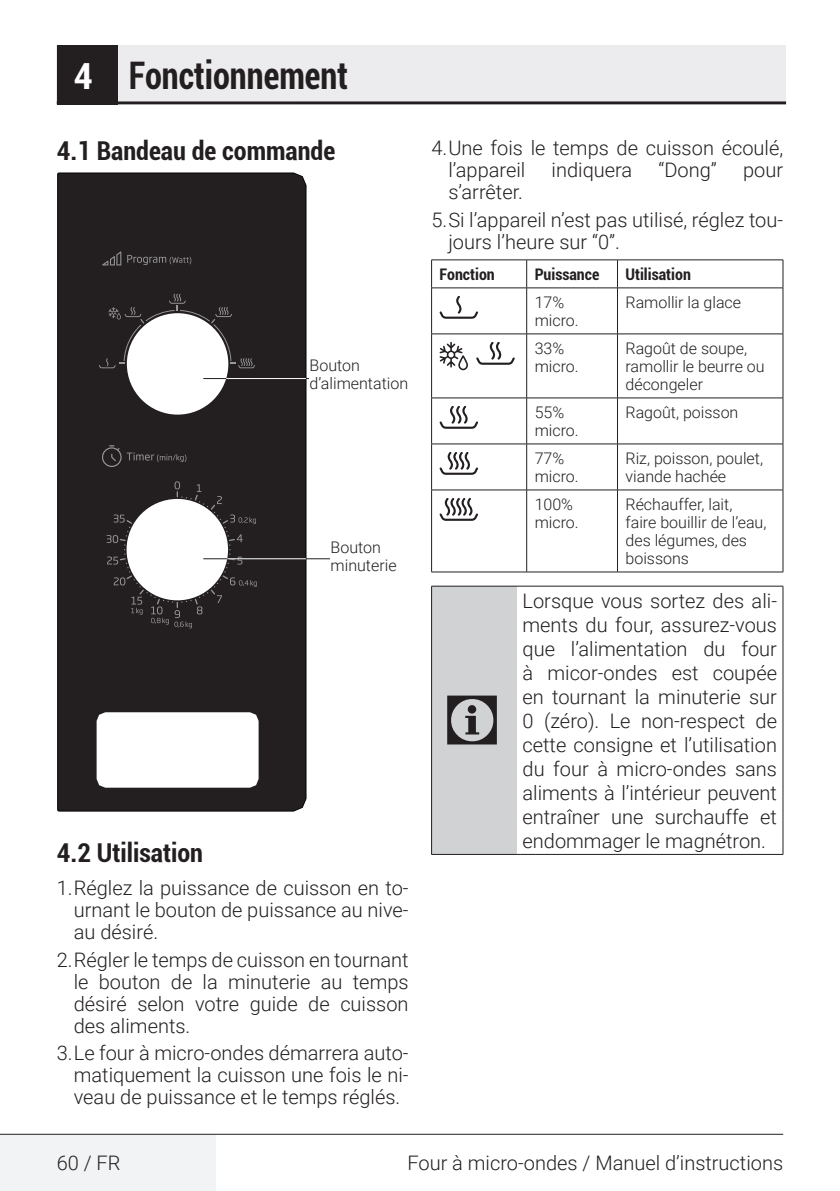
<style>
.page{position:relative;width:840px;height:1191px;background:#fff}
.page>*{position:absolute;margin:0;border:0;box-sizing:border-box;transform-origin:0 0}
.t1{font:72px "ZIWARNUN";color:#231f20}
.Unite_Baslik_Guvenli{font:700 condensed 38px "Roboto";color:#231f20;scale:.9 1}
.Alt_Baslik_Icerik{font:700 condensed 26px "Roboto";color:#231f20}
.Duz_Metin{font:300 20px/24px "Roboto";color:#231f20;text-align:justify}
.t2{font:condensed 16.6px/19.8px "Roboto";color:#231f20}
.Tablo_yazı{font:300 16px/18px "Roboto";color:#231f20}
.Tablo_yazi_baslik{font:700 condensed 16px "Roboto";color:#231f20}
.s1{font-size:36px;color:#fff}
</style>
<div class="page">
<div style="left:0;top:1134px;width:215px;height:57px;background:#f2f3f4"></div>
<hr style="left:0;top:1134px;width:782px;height:1px;background:#231f20">
<div style="left:57px;top:45px;width:728px;height:58px;background:#ececee"></div>
<hr style="left:57px;top:102px;width:728px;height:2px;background:#231f20">
<div style="left:57px;top:45px;width:60px;height:59px;background:#231f20"></div>
<hr style="left:431px;top:259px;width:95px;height:1px;background:#231f20">
<svg style="left:431px;top:260px;width:1px;height:27px"></svg>
<hr style="left:526px;top:259px;width:91px;height:1px;background:#231f20">
<svg style="left:526px;top:260px;width:1px;height:27px"></svg>
<hr style="left:617px;top:259px;width:165px;height:1px;background:#231f20">
<svg style="left:782px;top:260px;width:1px;height:28px"></svg>
<hr style="left:431px;top:287px;width:95px;height:1px;background:#231f20">
<hr style="left:431px;top:288px;width:1px;height:46px;background:#231f20">
<hr style="left:526px;top:287px;width:91px;height:1px;background:#231f20">
<hr style="left:526px;top:288px;width:1px;height:46px;background:#231f20">
<hr style="left:617px;top:287px;width:165px;height:1px;background:#231f20">
<hr style="left:616px;top:288px;width:1px;height:46px;background:#231f20">
<hr style="left:782px;top:288px;width:1px;height:46px;background:#231f20">
<hr style="left:431px;top:333px;width:95px;height:1px;background:#231f20">
<hr style="left:431px;top:334px;width:1px;height:64px;background:#231f20">
<hr style="left:526px;top:333px;width:91px;height:1px;background:#231f20">
<hr style="left:526px;top:334px;width:1px;height:64px;background:#231f20">
<hr style="left:617px;top:333px;width:165px;height:1px;background:#231f20">
<hr style="left:616px;top:334px;width:1px;height:64px;background:#231f20">
<hr style="left:782px;top:334px;width:1px;height:64px;background:#231f20">
<hr style="left:431px;top:397px;width:95px;height:1px;background:#231f20">
<hr style="left:431px;top:398px;width:1px;height:46px;background:#231f20">
<hr style="left:526px;top:397px;width:91px;height:1px;background:#231f20">
<hr style="left:526px;top:398px;width:1px;height:46px;background:#231f20">
<hr style="left:617px;top:397px;width:165px;height:1px;background:#231f20">
<hr style="left:616px;top:398px;width:1px;height:46px;background:#231f20">
<hr style="left:782px;top:398px;width:1px;height:46px;background:#231f20">
<hr style="left:431px;top:443px;width:95px;height:1px;background:#231f20">
<hr style="left:431px;top:444px;width:1px;height:46px;background:#231f20">
<hr style="left:526px;top:443px;width:91px;height:1px;background:#231f20">
<hr style="left:526px;top:444px;width:1px;height:46px;background:#231f20">
<hr style="left:617px;top:443px;width:165px;height:1px;background:#231f20">
<hr style="left:616px;top:444px;width:1px;height:46px;background:#231f20">
<hr style="left:782px;top:444px;width:1px;height:46px;background:#231f20">
<hr style="left:431px;top:489px;width:95px;height:1px;background:#231f20">
<hr style="left:431px;top:490px;width:1px;height:82px;background:#231f20">
<hr style="left:526px;top:489px;width:91px;height:1px;background:#231f20">
<hr style="left:526px;top:490px;width:1px;height:82px;background:#231f20">
<hr style="left:617px;top:489px;width:165px;height:1px;background:#231f20">
<hr style="left:616px;top:490px;width:1px;height:82px;background:#231f20">
<hr style="left:782px;top:490px;width:1px;height:82px;background:#231f20">
<hr style="left:431px;top:571px;width:95px;height:1px;background:#231f20">
<hr style="left:526px;top:571px;width:91px;height:1px;background:#231f20">
<hr style="left:617px;top:571px;width:165px;height:1px;background:#231f20">
<svg style="left:439px;top:296px;width:39px;height:23px"></svg>
<svg style="left:439px;top:342px;width:28px;height:28px"></svg>
<svg style="left:476px;top:342px;width:38px;height:23px"></svg>
<svg style="left:439px;top:406px;width:39px;height:23px"></svg>
<svg style="left:439px;top:452px;width:39px;height:23px"></svg>
<svg style="left:439px;top:498px;width:39px;height:23px"></svg>
<div style="left:431px;top:586px;width:85px;height:268px;background:#d1d2d4"></div>
<hr style="left:431px;top:586px;width:85px;height:1px;background:#231f20">
<hr style="left:431px;top:586px;width:1px;height:268px;background:#231f20">
<hr style="left:516px;top:586px;width:266px;height:1px;background:#231f20">
<hr style="left:782px;top:586px;width:1px;height:268px;background:#231f20">
<hr style="left:431px;top:854px;width:85px;height:1px;background:#231f20">
<hr style="left:516px;top:854px;width:266px;height:1px;background:#231f20">
<div style="left:57px;top:172px;width:250px;height:640px;background:#231f20"></div>
<svg style="left:97px;top:712px;width:161px;height:75px"></svg>
<svg style="left:102px;top:445px;width:19px;height:22px"></svg>
<svg style="left:99px;top:294px;width:156px;height:114px;background:#292526"></svg>
<div style="left:127px;top:313px;width:101px;height:101px;background:#fff;border-radius:50%"></div>
<svg style="left:127px;top:452px;width:59px;height:10px"></svg>
<svg style="left:99px;top:246px;width:25px;height:25px"></svg>
<svg style="left:102px;top:251px;width:19px;height:14px"></svg>
<svg style="left:127px;top:255px;width:64px;height:10px"></svg>
<svg style="left:107px;top:481px;width:149px;height:147px"></svg>
<hr style="left:203px;top:378px;width:130px;height:1px;background:#231f20">
<hr style="left:226px;top:378px;width:80px;height:1px;background:#fff">
<hr style="left:203px;top:558px;width:130px;height:1px;background:#231f20">
<hr style="left:227px;top:558px;width:79px;height:1px;background:#fff">
<div style="left:309px;top:359px;width:99px;height:47px;background:#fff"></div>
<div style="left:330px;top:541px;width:78px;height:44px;background:#fff"></div>
<p class="Unite_Baslik_Guvenli" style="left:74px;top:48px;width:306px"><span class="s1">4</span> Fonctionnement</p>
<p class="Alt_Baslik_Icerik" style="left:57px;top:132px;width:280px">4.1 Bandeau de commande</p>
<p class="Tablo_yazı" style="left:309px;top:356px;width:100px">Bouton d’alimentation</p>
<p class="t2" style="left:336px;top:364px;width:27px">Güç</p>
<p class="Tablo_yazı" style="left:330px;top:537px;width:67px">Bouton minuterie</p>
<p class="t2" style="left:336px;top:546px;width:57px">Zaman düğmesi</p>
<p class="Alt_Baslik_Icerik" style="left:57px;top:834px;width:148px">4.2 Utilisation</p>
<p class="Duz_Metin" style="left:74px;top:876px;width:336px;line-height:22px;text-indent:-17px">1.Réglez la puissance de cuisson en to&shy;urnant le bouton de puissance au nive&shy;au désiré.</p>
<p class="Duz_Metin" style="left:74px;top:947px;width:336px;line-height:22px;text-indent:-17px">2.Régler le temps de cuisson en tournant le bouton de la minuterie au temps désiré selon votre guide de cuisson des aliments.</p>
<p class="Duz_Metin" style="left:74px;top:1041px;width:336px;line-height:22px;text-indent:-17px">3.Le four à micro-ondes démarrera auto&shy;matiquement la cuisson une fois le ni&shy;veau de puissance et le temps réglés.</p>
<p class="Duz_Metin" style="left:448px;top:136px;width:336px;line-height:22px;text-indent:-17px">4.Une fois le temps de cuisson écoulé, l’appareil</p>
<p class="Duz_Metin" style="left:551px;top:157px;width:82px">indiquera</p>
<p class="Duz_Metin" style="left:658px;top:157px;width:60px">“Dong”</p>
<p class="Duz_Metin" style="left:742px;top:157px;width:41px">pour</p>
<p class="Duz_Metin" style="left:448px;top:179px;width:76px">s’arrêter.</p>
<p class="Duz_Metin" style="left:448px;top:208px;width:336px;line-height:22px;text-indent:-17px">5.Si l’appareil n’est pas utilisé, réglez tou&shy;jours l’heure sur “0”.</p>
<p class="Tablo_yazi_baslik" style="left:439px;top:263px;width:57px">Fonction</p>
<p class="Tablo_yazi_baslik" style="left:534px;top:263px;width:66px">Puissance</p>
<p class="Tablo_yazi_baslik" style="left:625px;top:263px;width:67px">Utilisation</p>
<p class="Tablo_yazı" style="left:534px;top:292px;width:46px">17% micro.</p>
<p class="Tablo_yazı" style="left:625px;top:292px;width:117px">Ramollir la glace</p>
<p class="Tablo_yazı" style="left:534px;top:338px;width:46px">33% micro.</p>
<p class="Tablo_yazı" style="left:625px;top:338px;width:140px">Ragoût de soupe, ramollir le beurre ou décongeler</p>
<p class="Tablo_yazı" style="left:534px;top:402px;width:46px">55% micro.</p>
<p class="Tablo_yazı" style="left:625px;top:402px;width:114px">Ragoût, poisson</p>
<p class="Tablo_yazı" style="left:534px;top:448px;width:46px">77% micro.</p>
<p class="Tablo_yazı" style="left:625px;top:448px;width:139px">Riz, poisson, poulet, viande hachée</p>
<p class="Tablo_yazı" style="left:534px;top:494px;width:46px">100% micro.</p>
<p class="Tablo_yazı" style="left:625px;top:494px;width:142px">Réchauffer, lait, faire bouillir de l’eau, des légumes, des boissons</p>
<p class="t1" style="left:442px;top:682px;width:63px">C</p>
<p class="Duz_Metin" style="left:522px;top:588px;width:256px">Lorsque vous sortez des ali&shy;ments du four, assurez-vous que l’alimentation du four à micor-ondes est coupée en tournant la minuterie sur 0 (zéro). Le non-respect de cette consigne et l’utilisation du four à micro-ondes sans aliments à l’intérieur peuvent entraîner une surchauffe et endommager le magnétron.</p>
<p class="Duz_Metin" style="left:57px;top:1150px;width:65px">60 / FR</p>
<p class="Duz_Metin" style="left:407px;top:1150px;width:377px">Four à micro-ondes / Manuel d’instructions</p>
</div>
